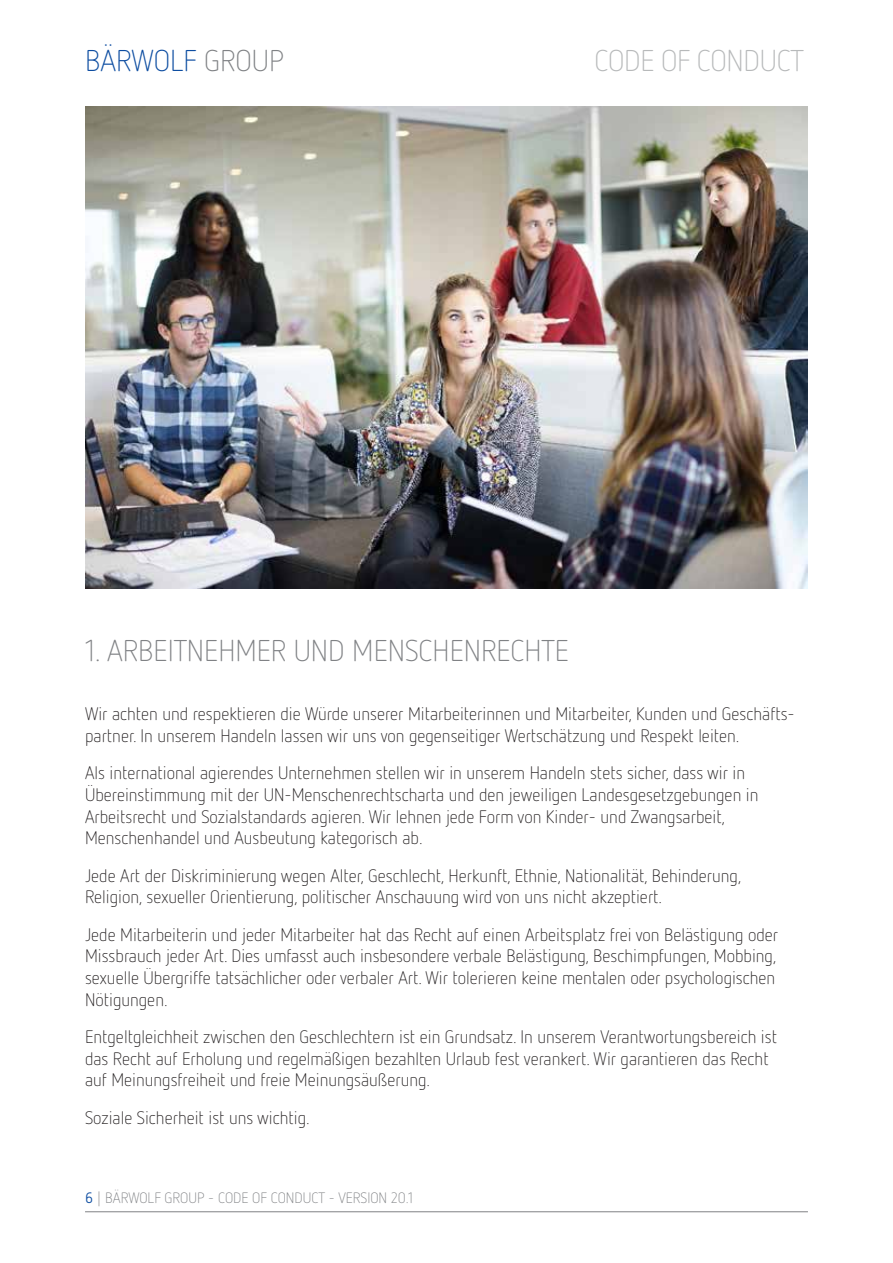
<style>
.page{position:relative;width:893px;height:1263px;background:#fff}
.page>*{position:absolute;margin:0;border:0;box-sizing:border-box;transform-origin:0 0}
.t1{font:300 30px "Netto OT";color:#808285}
.t2{font:300 30px "Netto OT";letter-spacing:-.01em;color:#b7b9ba}
.t3{font:300 30px "Netto OT";color:#0d4da1}
.t4{font:300 18px/21.6px "Netto OT";color:#231f20}
.t5{font:300 15px "Netto OT";color:#808285}
.s1{color:#808285}
.s2{font-weight:400;color:#0d4da1}
</style>
<div class="page">
<img style="left:85px;top:106px;width:723px;height:482px">
<hr style="left:85px;top:1211px;width:723px;height:1px;background:#808285">
<h1 class="t3" style="left:85px;top:42px;width:201px">BÄRWOLF <span class="s1">GROUP</span></h1>
<h1 class="t2" style="left:594px;top:42px;width:211px">CODE OF CONDUCT</h1>
<h1 class="t1" style="left:85px;top:632px;width:485px">1. ARBEITNEHMER UND MENSCHENRECHTE</h1>
<p class="t4" style="left:85px;top:703px;width:711px">Wir achten und respektieren die Würde unserer Mitarbeiterinnen und Mitarbeiter, Kunden und Geschäfts&shy;partner. In unserem Handeln lassen wir uns von gegenseitiger Wertschätzung und Respekt leiten.</p>
<p class="t4" style="left:85px;top:762px;width:675px">Als international agierendes Unternehmen stellen wir in unserem Handeln stets sicher, dass wir in Übereinstimmung mit der UN-Menschenrechtscharta und den jeweiligen Landesgesetzgebungen in Arbeitsrecht und Sozialstandards agieren. Wir lehnen jede Form von Kinder- und Zwangsarbeit, Menschenhandel und Ausbeutung kategorisch ab.</p>
<p class="t4" style="left:85px;top:864px;width:658px">Jede Art der Diskriminierung wegen Alter, Geschlecht, Herkunft, Ethnie, Nationalität, Behinderung,<br>Religion, sexueller Orientierung, politischer Anschauung wird von uns nicht akzeptiert.</p>
<p class="t4" style="left:85px;top:923px;width:695px">Jede Mitarbeiterin und jeder Mitarbeiter hat das Recht auf einen Arbeitsplatz frei von Belästigung oder Missbrauch jeder Art. Dies umfasst auch insbesondere verbale Belästigung, Beschimpfungen, Mobbing, sexuelle Übergriffe tatsächlicher oder verbaler Art. Wir tolerieren keine mentalen oder psychologischen Nötigungen.</p>
<p class="t4" style="left:85px;top:1026px;width:693px">Entgeltgleichheit zwischen den Geschlechtern ist ein Grundsatz. In unserem Verantwortungsbereich ist das Recht auf Erholung und regelmäßigen bezahlten Urlaub fest verankert. Wir garantieren das Recht auf Meinungsfreiheit und freie Meinungsäußerung.</p>
<p class="t4" style="left:85px;top:1106px;width:226px">Soziale Sicherheit ist uns wichtig.</p>
<p class="t5" style="left:85px;top:1189px;width:329px"><span class="s2">6</span> | BÄRWOLF GROUP - CODE OF CONDUCT - VERSION 20.1</p>
</div>
